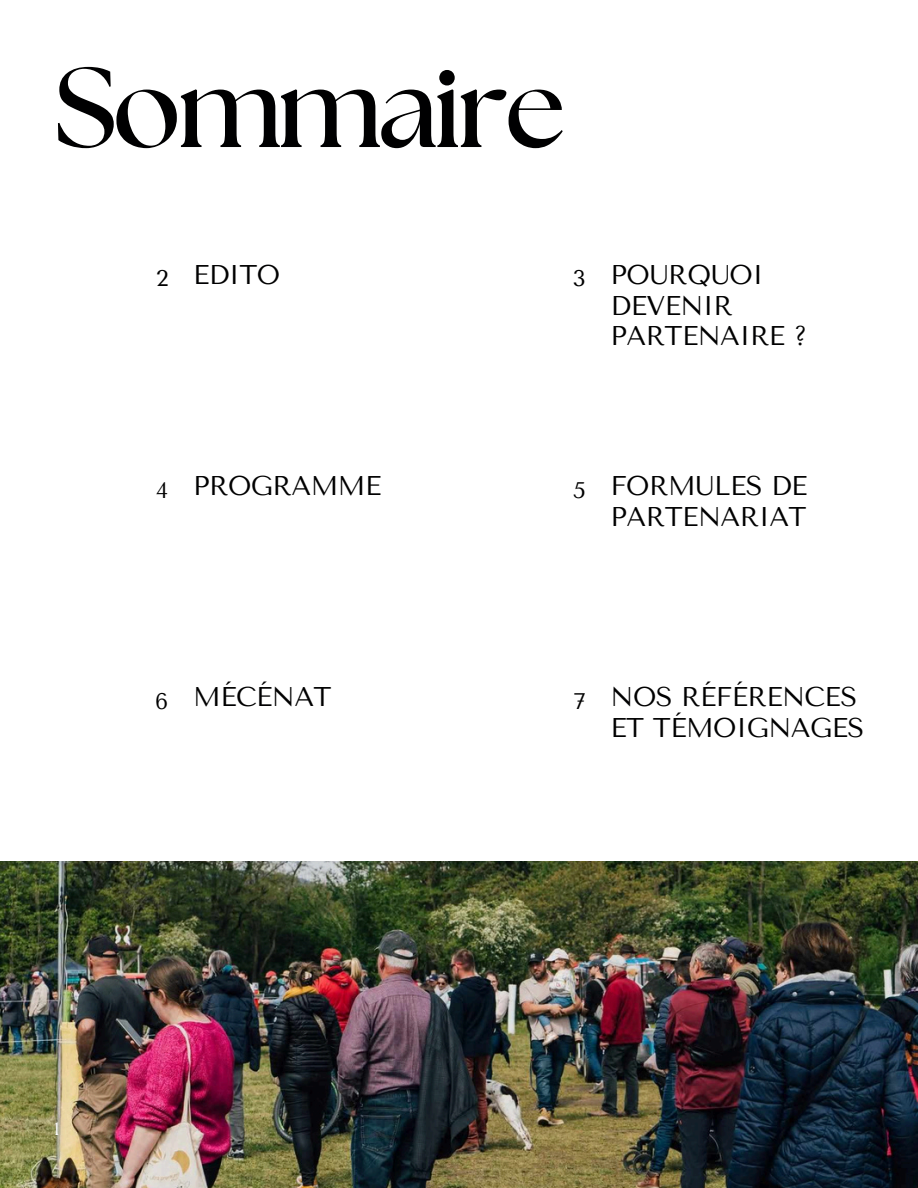
<style>
.page{position:relative;width:918px;height:1188px;background:#fff}
.page>*{position:absolute;margin:0;border:0;box-sizing:border-box;transform-origin:0 0}
.t1{font:700 113.4px "The Seasons";letter-spacing:-.035em;color:#000001}
.t2{font:27px/30.3px "Tenor Sans";letter-spacing:-.02em;color:#000001}
.t3{font:22.5px "Tenor Sans";color:#000001}
.t4{font:18px "The Seasons";color:#fff}
</style>
<div class="page">
<img style="left:0;top:861px;width:918px;height:327px">
<p class="t1" style="left:54px;top:56px;width:513px">Sommaire</p>
<p class="t3" style="left:156px;top:265px;width:14px">2</p>
<p class="t2" style="left:193px;top:260px;width:89px">EDITO</p>
<p class="t3" style="left:573px;top:265px;width:14px">3</p>
<p class="t2" style="left:611px;top:260px;width:198px">POURQUOI<br>DEVENIR<br>PARTENAIRE ?</p>
<p class="t2" style="left:193px;top:471px;width:190px">PROGRAMME</p>
<p class="t2" style="left:611px;top:471px;width:199px">FORMULES DE<br>PARTENARIAT</p>
<h1 class="t3" style="left:156px;top:477px;width:14px">4</h1>
<p class="t3" style="left:573px;top:477px;width:14px">5</p>
<p class="t2" style="left:193px;top:682px;width:140px">MÉCÉNAT</p>
<p class="t2" style="left:611px;top:682px;width:255px">NOS RÉFÉRENCES<br>ET TÉMOIGNAGES</p>
<p class="t3" style="left:155px;top:688px;width:15px">6</p>
<p class="t3" style="left:574px;top:688px;width:13px">7</p>
<p class="t4" style="left:54px;top:1121px;width:7px">1</p>
</div>
